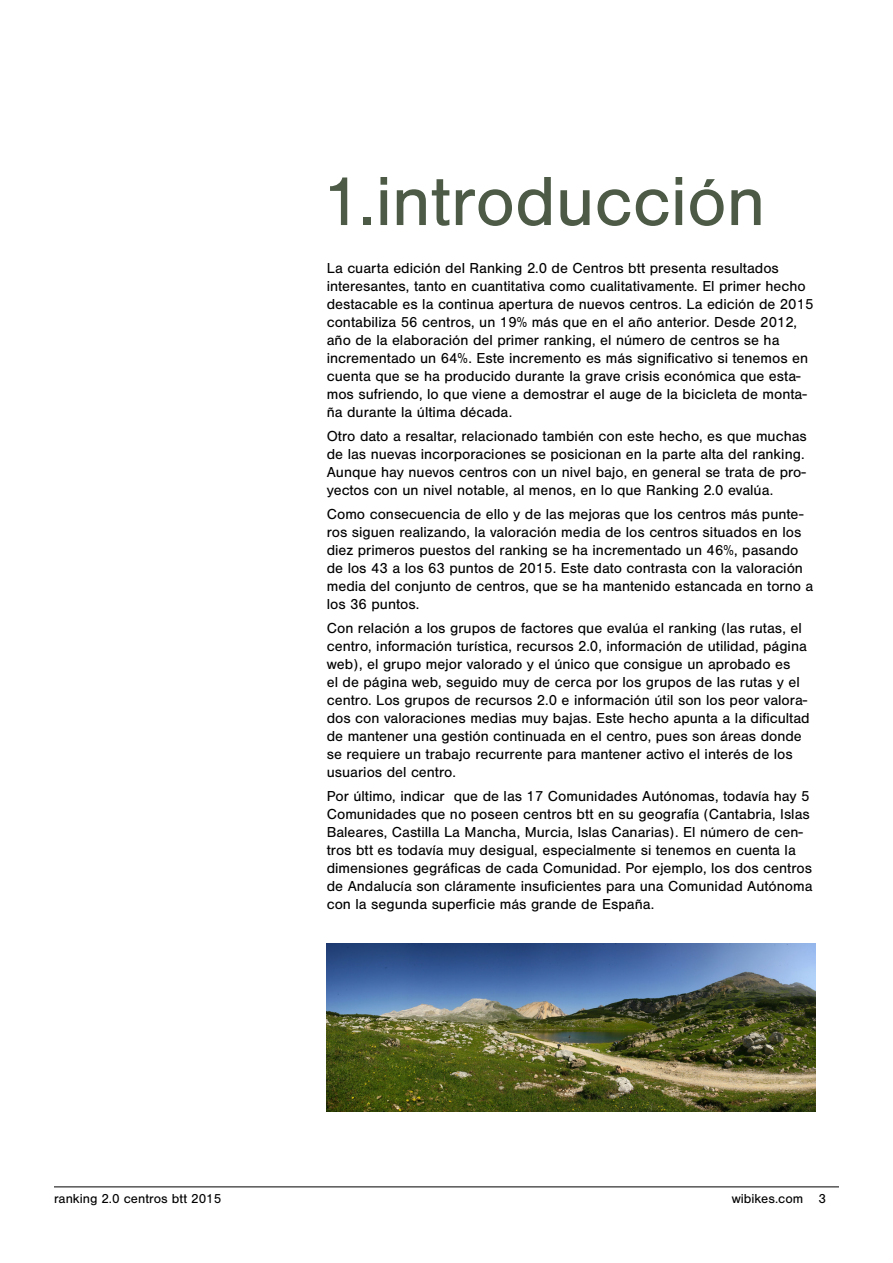
<style>
.page{position:relative;width:893px;height:1263px;background:#fff}
.page>*{position:absolute;margin:0;border:0;box-sizing:border-box;transform-origin:0 0}
.t1{font:72px "Nimbus San";color:#4c5a46}
.t2{font:15px/18px "Nimbus San";color:#000}
.t3{font:13.5px "Nimbus San";color:#000}
</style>
<div class="page">
<hr style="left:54px;top:1186px;width:785px;height:1px;background:#000">
<img style="left:327px;top:943px;width:489px;height:169px">
<p class="t1" style="left:322px;top:162px;width:445px">1.introducción</p>
<p class="t2" style="left:327px;top:259px;width:488px">La cuarta edición del Ranking 2.0 de Centros btt presenta resultados interesantes, tanto en cuantitativa como cualitativamente. El primer hecho destacable es la continua apertura de nuevos centros. La edición de 2015 contabiliza 56 centros, un 19% más que en el año anterior. Desde 2012, año de la elaboración del primer ranking, el número de centros se ha incrementado un 64%. Este incremento es más significativo si tenemos en cuenta que se ha producido durante la grave crisis económica que esta&shy;mos sufriendo, lo que viene a demostrar el auge de la bicicleta de monta&shy;ña durante la última década.</p>
<p class="t2" style="left:327px;top:427px;width:482px">Otro dato a resaltar, relacionado también con este hecho, es que muchas de las nuevas incorporaciones se posicionan en la parte alta del ranking.<br>Aunque hay nuevos centros con un nivel bajo, en general se trata de pro&shy;yectos con un nivel notable, al menos, en lo que Ranking 2.0 evalúa.</p>
<p class="t2" style="left:327px;top:505px;width:488px">Como consecuencia de ello y de las mejoras que los centros más punte&shy;ros siguen realizando, la valoración media de los centros situados en los diez primeros puestos del ranking se ha incrementado un 46%, pasando de los 43 a los 63 puntos de 2015. Este dato contrasta con la valoración media del conjunto de centros, que se ha mantenido estancada en torno a los 36 puntos.</p>
<p class="t2" style="left:327px;top:619px;width:484px">Con relación a los grupos de factores que evalúa el ranking (las rutas, el centro, información turística, recursos 2.0, información de utilidad, página web), el grupo mejor valorado y el único que consigue un aprobado es<br>el de página web, seguido muy de cerca por los grupos de las rutas y el centro. Los grupos de recursos 2.0 e información útil son los peor valora&shy;dos con valoraciones medias muy bajas. Este hecho apunta a la dificultad de mantener una gestión continuada en el centro, pues son áreas donde se requiere un trabajo recurrente para mantener activo el interés de los usuarios del centro.</p>
<p class="t2" style="left:327px;top:787px;width:487px">Por último, indicar que de las 17 Comunidades Autónomas, todavía hay 5<br>Comunidades que no poseen centros btt en su geografía (Cantabria, Islas Baleares, Castilla La Mancha, Murcia, Islas Canarias). El número de cen&shy;tros btt es todavía muy desigual, especialmente si tenemos en cuenta la dimensiones gegráficas de cada Comunidad. Por ejemplo, los dos centros de Andalucía son cláramente insuficientes para una Comunidad Autónoma con la segunda superficie más grande de España.</p>
<p class="t3" style="left:54px;top:1191px;width:169px">ranking 2.0 centros btt 2015</p>
<p class="t3" style="left:732px;top:1191px;width:96px">wibikes.com 3</p>
</div>
